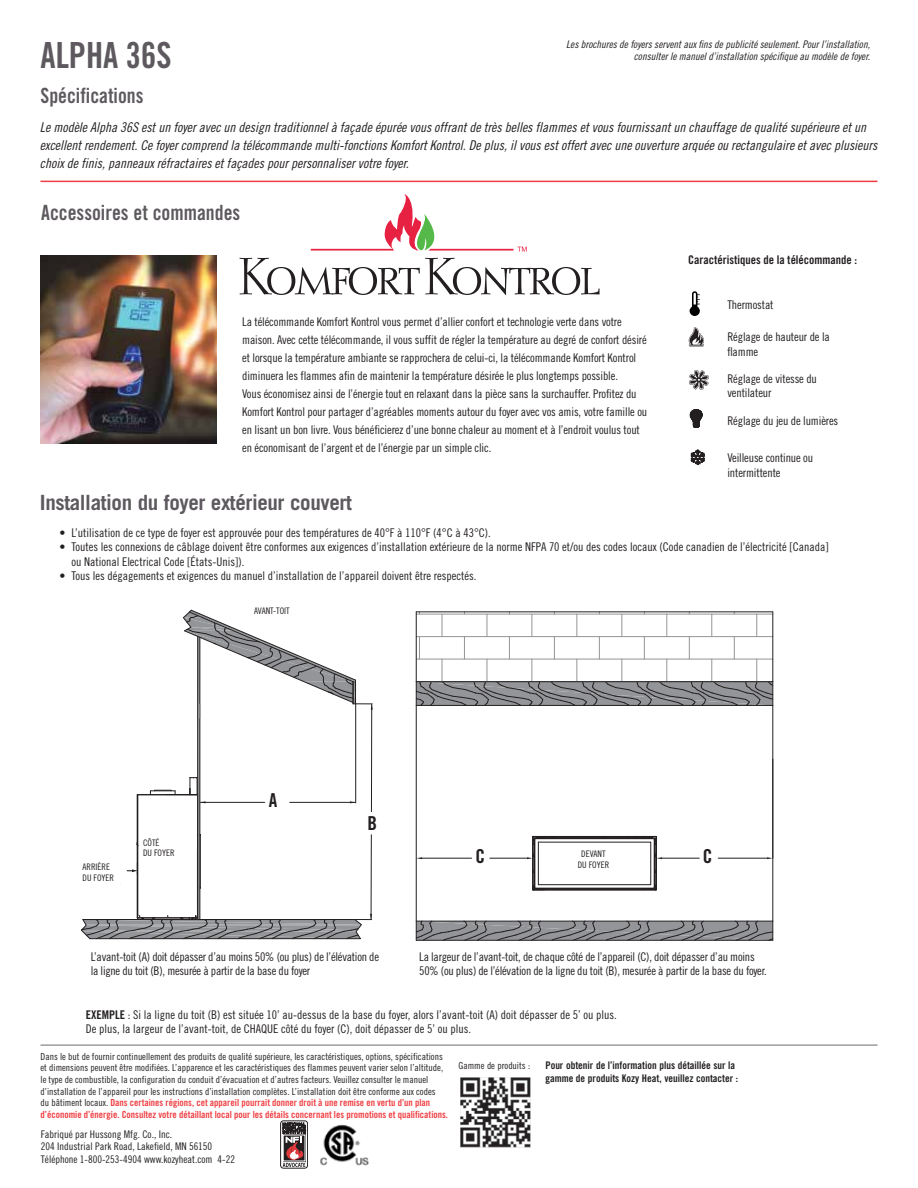
<style>
.page{position:relative;width:918px;height:1188px;background:#fff}
.page>*{position:absolute;margin:0;border:0;box-sizing:border-box;transform-origin:0 0}
.t1{font:36px "Trade Gothic Bold Cond Twenty";color:#5d595e;scale:.95 1}
.t2{font:21px "Trade Gothic Bold Cond Twenty";color:#5d595e;scale:.95 1}
.t3{font:700 21px "Trade Gothic";letter-spacing:-.02em;color:#5d595e}
.t4{font:19.2px "Trade Gothic Bold Cond Twenty";letter-spacing:.12em;color:#231f20}
.t5{font:13.5px/18px "Trade Gothic Cond Eighteen Obl";color:#231f20}
.t6{font:12px/18px "Trade Gothic Cond Eighteen";letter-spacing:-.01em;color:#231f20}
.t7{font:12px "Trade Gothic Bold Cond Twenty";color:#231f20}
.t8{font:10.5px "Trade Gothic Cond Eighteen Obl";color:#231f20}
.t9{font:10.5px/12.6px "Trade Gothic Cond Eighteen";color:#231f20}
.t10{font:10.5px/12.6px "Trade Gothic Bold Cond Twenty";color:#231f20}
.t11{font:9.75px/11.7px "Trade Gothic Cond Eighteen";color:#231f20}
.t12{font:9.75px/11.7px "Trade Gothic Bold Cond Twenty";color:#ef3e42}
.t13{font:9.6px/11.6px "Trade Gothic Cond Eighteen";color:#231f20}
.t14{font:9px/10.8px "Trade Gothic Cond Eighteen";color:#231f20}
.s1{font-family:"Trade Gothic Bold Cond Twenty"}
.s2{font-family:"Trade Gothic Cond Eighteen";color:#231f20}
</style>
<div class="page">
<hr style="left:40px;top:1044px;width:838px;height:2px;background:#9e9a9d">
<hr style="left:40px;top:181px;width:838px;height:1px;background:#ef3e42">
<img style="left:41px;top:256px;width:176px;height:188px">
<svg style="left:240px;top:258px;width:360px;height:37px"></svg>
<svg style="left:311px;top:194px;width:216px;height:58px"></svg>
<svg style="left:690px;top:291px;width:10px;height:25px"></svg>
<svg style="left:689px;top:327px;width:15px;height:19px"></svg>
<svg style="left:689px;top:370px;width:20px;height:20px"></svg>
<svg style="left:690px;top:409px;width:12px;height:19px"></svg>
<svg style="left:691px;top:450px;width:14px;height:15px"></svg>
<img style="left:461px;top:1078px;width:69px;height:69px">
<div style="left:280px;top:1121px;width:28px;height:47px;border:1px solid #231f20;border-radius:3px"></div>
<svg style="left:283px;top:1123px;width:24px;height:44px"></svg>
<img style="left:320px;top:1124px;width:49px;height:42px">
<svg style="left:81px;top:609px;width:292px;height:331px"></svg>
<hr style="left:416px;top:611px;width:357px;height:1px;background:#231f20">
<hr style="left:416px;top:705px;width:1px;height:216px;background:#231f20">
<hr style="left:772px;top:705px;width:1px;height:216px;background:#231f20">
<hr style="left:718px;top:858px;width:49px;height:1px;background:#231f20">
<hr style="left:662px;top:858px;width:37px;height:1px;background:#231f20">
<hr style="left:422px;top:858px;width:50px;height:1px;background:#231f20">
<hr style="left:490px;top:858px;width:37px;height:1px;background:#231f20">
<svg style="left:527px;top:836px;width:135px;height:55px"></svg>
<svg style="left:415px;top:612px;width:359px;height:94px"></svg>
<svg style="left:415px;top:920px;width:359px;height:21px;background:#7f8082"></svg>
<div style="left:254px;top:607px;width:71px;height:24px;background:#fff"></div>
<div style="left:143px;top:839px;width:49px;height:23px;background:#fff"></div>
<div style="left:83px;top:863px;width:37px;height:24px;background:#fff"></div>
<div style="left:569px;top:850px;width:49px;height:24px;background:#fff"></div>
<p class="t8" style="left:566px;top:38px;width:305px">Les brochures de foyers servent aux fins de publicité seulement. Pour l’installation,</p>
<h1 class="t1" style="left:40px;top:33px;width:139px">ALPHA 36S</h1>
<p class="t8" style="left:634px;top:50px;width:238px">consulter le manuel d’installation spécifique au modèle de foyer.</p>
<h2 class="t2" style="left:40px;top:83px;width:110px">Spécifications</h2>
<p class="t5" style="left:40px;top:118px;width:839px">Le modèle Alpha 36S est un foyer avec un design traditionnel à façade épurée vous offrant de très belles flammes et vous fournissant un chauffage de qualité supérieure et un excellent rendement. Ce foyer comprend la télécommande multi-fonctions Komfort Kontrol. De plus, il vous est offert avec une ouverture arquée ou rectangulaire et avec plusieurs choix de finis, panneaux réfractaires et façades pour personnaliser votre foyer.</p>
<h2 class="t2" style="left:41px;top:199px;width:211px">Accessoires et commandes</h2>
<p class="t6" style="left:242px;top:313px;width:407px">La télécommande Komfort Kontrol vous permet d’allier confort et technologie verte dans votre maison. Avec cette télécommande, il vous suffit de régler la température au degré de confort désiré et lorsque la température ambiante se rapprochera de celui-ci, la télécommande Komfort Kontrol diminuera les flammes afin de maintenir la température désirée le plus longtemps possible.<br>Vous économisez ainsi de l’énergie tout en relaxant dans la pièce sans la surchauffer. Profitez du Komfort Kontrol pour partager d’agréables moments autour du foyer avec vos amis, votre famille ou en lisant un bon livre. Vous bénéficierez d’une bonne chaleur au moment et à l’endroit voulus tout en économisant de l’argent et de l’énergie par un simple clic.</p>
<h2 class="t3" style="left:40px;top:490px;width:313px">Installation du foyer extérieur couvert</h2>
<p class="t7" style="left:688px;top:252px;width:171px">Caractéristiques de la télécommande :</p>
<p class="t6" style="left:727px;top:296px;width:48px">Thermostat</p>
<p class="t6" style="left:727px;top:330px;width:104px;line-height:14.4px">Réglage de hauteur de la flamme</p>
<p class="t6" style="left:727px;top:371px;width:91px;line-height:14.4px">Réglage de vitesse du ventilateur</p>
<p class="t6" style="left:727px;top:411px;width:112px">Réglage du jeu de lumières</p>
<p class="t6" style="left:727px;top:451px;width:87px;line-height:14.4px">Veilleuse continue ou intermittente</p>
<p class="t6" style="left:59px;top:523px;width:433px">• L’utilisation de ce type de foyer est approuvée pour des températures de 40°F à 110°F (4°C à 43°C).</p>
<p class="t6" style="left:71px;top:540px;width:759px;line-height:14.4px;text-indent:-12px">• Toutes les connexions de câblage doivent être conformes aux exigences d’installation extérieure de la norme NFPA 70 et/ou des codes locaux (Code canadien de l’électricité [Canada] ou National Electrical Code [États-Unis]).</p>
<p class="t6" style="left:59px;top:567px;width:419px">• Tous les dégagements et exigences du manuel d’installation de l’appareil doivent être respectés.</p>
<p class="t14" style="left:254px;top:606px;width:37px">AVANT-TOIT</p>
<p class="t14" style="left:83px;top:862px;width:33px">ARRIÈRE<br>DU FOYER</p>
<p class="t13" style="left:84px;top:864px;width:38px">BACK OF<br>FIREPLACE</p>
<p class="t13" style="left:72px;top:865px;width:38px">BACK OF<br>FIREPLACE</p>
<p class="t14" style="left:143px;top:837px;width:33px">CÔTÉ<br>DU FOYER</p>
<p class="t13" style="left:147px;top:838px;width:38px;text-align:center">SIDE OF<br>FIREPLACE</p>
<p class="t13" style="left:135px;top:839px;width:38px;text-align:center">SIDE OF<br>FIREPLACE</p>
<h3 class="t4" style="left:257px;top:790px;width:22px">AA</h3>
<h3 class="t4" style="left:355px;top:812px;width:23px">BB</h3>
<h3 class="t4" style="left:475px;top:844px;width:23px">CC</h3>
<h3 class="t4" style="left:703px;top:844px;width:23px">CC</h3>
<p class="t13" style="left:584px;top:848px;width:38px">FRONT OF<br>FIREPLACE</p>
<p class="t14" style="left:578px;top:849px;width:33px;text-align:center">DEVANT<br>DU FOYER</p>
<p class="t13" style="left:572px;top:850px;width:38px">FRONT OF<br>FIREPLACE</p>
<p class="t6" style="left:91px;top:949px;width:290px;line-height:14.4px">L’avant-toit (A) doit dépasser d’au moins 50% (ou plus) de l’élévation de la ligne du toit (B), mesurée à partir de la base du foyer</p>
<p class="t6" style="left:419px;top:949px;width:349px;line-height:14.4px">La largeur de l’avant-toit, de chaque côté de l’appareil (C), doit dépasser d’au moins<br>50% (ou plus) de l’élévation de la ligne du toit (B), mesurée à partir de la base du foyer.</p>
<p class="t6" style="left:86px;top:1007px;width:533px;line-height:14.4px"><span class="s1">EXEMPLE</span> : Si la ligne du toit (B) est située 10’ au-dessus de la base du foyer, alors l’avant-toit (A) doit dépasser de 5’ ou plus.<br>De plus, la largeur de l’avant-toit, de CHAQUE côté du foyer (C), doit dépasser de 5’ ou plus.</p>
<p class="t11" style="left:41px;top:1050px;width:404px">Dans le but de fournir continuellement des produits de qualité supérieure, les caractéristiques, options, spécifications et dimensions peuvent être modifiées. L’apparence et les caractéristiques des flammes peuvent varier selon l’altitude, le type de combustible, la configuration du conduit d’évacuation et d’autres facteurs. Veuillez consulter le manuel d’installation de l’appareil pour les instructions d’installation complètes. L’installation doit être conforme aux codes</p>
<p class="t12" style="left:41px;top:1097px;width:409px"><span class="s2">du bâtiment locaux.</span> Dans certaines régions, cet appareil pourrait donner droit à une remise en vertu d’un plan d’économie d’énergie. Consultez votre détaillant local pour les détails concernant les promotions et qualifications.</p>
<p class="t9" style="left:41px;top:1127px;width:173px">Fabriqué par Hussong Mfg. Co., Inc.<br>204 Industrial Park Road, Lakefield, MN 56150<br>Téléphone 1-800-253-4904 www.kozyheat.com</p>
<p class="t9" style="left:218px;top:1153px;width:19px">4-22</p>
<p class="t11" style="left:459px;top:1059px;width:73px">Gamme de produits :</p>
<p class="t10" style="left:545px;top:1059px;width:194px">Pour obtenir de l’information plus détaillée sur la gamme de produits Kozy Heat, veuillez contacter :</p>
</div>
